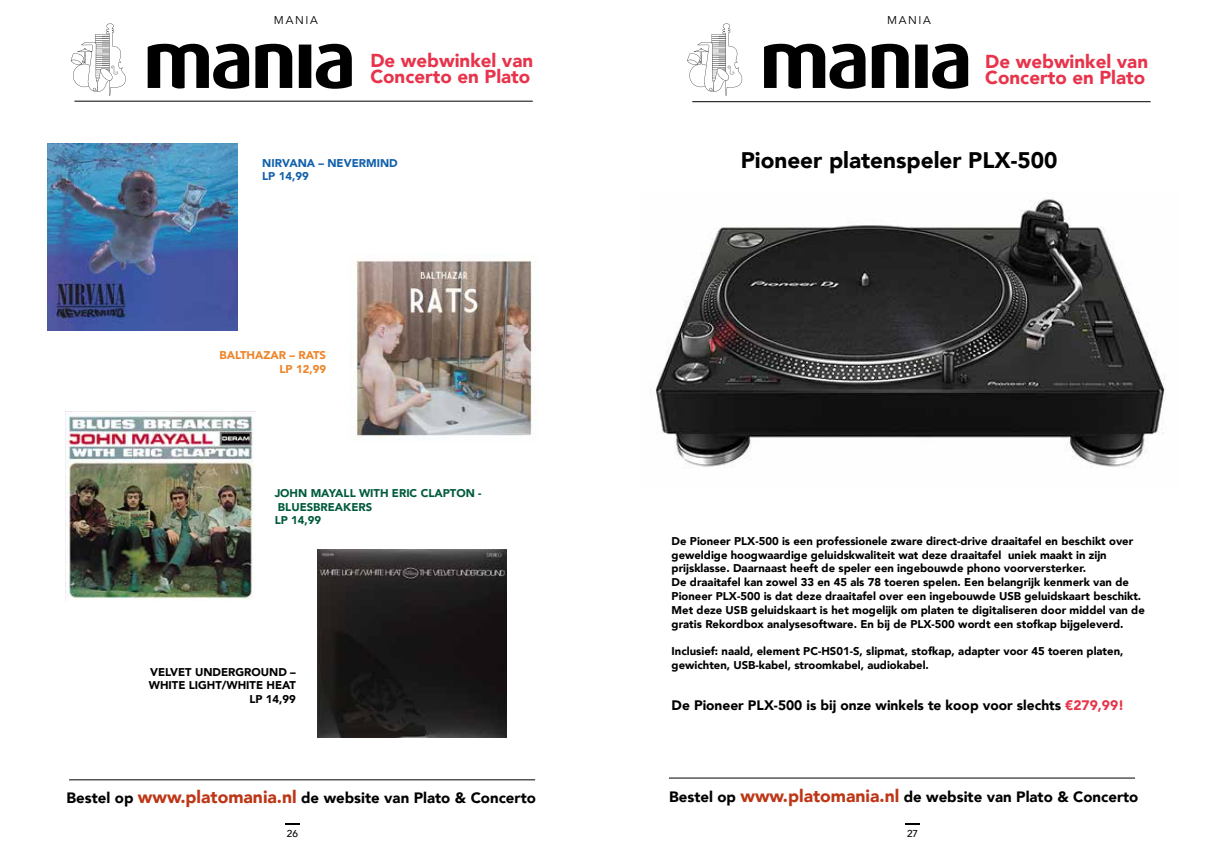
<style>
.page{position:relative;width:1205px;height:851px;background:#fff}
.page>*{position:absolute;margin:0;border:0;box-sizing:border-box;transform-origin:0 0}
.t1{font:900 22.5px "Avenir";color:#000}
.t2{font:900 18.75px/16.2px "Avenir";color:#e7344c}
.t3{font:900 15px "Avenir";color:#000}
.t4{font:900 13.75px "Avenir";color:#000}
.t5{font:900 11.25px/13.8px "Avenir";color:#000}
.t6{font:900 11.25px/13.8px "Avenir";color:#005a3c}
.t7{font:900 11.25px/13.8px "Avenir";color:#1160ab}
.t8{font:900 11.25px/13.8px "Avenir";color:#ee8427;text-align:right}
.t9{font:11.25px "Avenir";letter-spacing:.15em;color:#000}
.t10{font:500 10px "Avenir";color:#000}
.s1{color:#e7344c}
.s2{font-size:17.5px;color:#bd3717}
</style>
<div class="page">
<img style="left:48px;top:143px;width:189px;height:187px">
<img style="left:356px;top:260px;width:179px;height:180px">
<img style="left:66px;top:411px;width:189px;height:189px">
<img style="left:317px;top:549px;width:190px;height:188px">
<hr style="left:69px;top:779px;width:466px;height:1px;background:#000">
<hr style="left:669px;top:777px;width:466px;height:1px;background:#000">
<svg style="left:148px;top:44px;width:204px;height:45px"></svg>
<svg style="left:764px;top:44px;width:204px;height:45px"></svg>
<svg style="left:71px;top:23px;width:55px;height:73px"></svg>
<svg style="left:687px;top:23px;width:55px;height:73px"></svg>
<hr style="left:74px;top:101px;width:459px;height:1px;background:#000">
<hr style="left:692px;top:101px;width:458px;height:1px;background:#000">
<img style="left:652px;top:199px;width:514px;height:269px">
<svg style="left:285px;top:823px;width:14px;height:1px"></svg>
<svg style="left:905px;top:823px;width:14px;height:1px"></svg>
<p class="t9" style="left:274px;top:13px;width:45px">MANIA</p>
<p class="t9" style="left:887px;top:13px;width:45px">MANIA</p>
<h2 class="t2" style="left:370px;top:51px;width:164px">De webwinkel van<br>Concerto en Plato</h2>
<h2 class="t2" style="left:985px;top:52px;width:164px">De webwinkel van<br>Concerto en Plato</h2>
<p class="t7" style="left:262px;top:155px;width:137px">NIRVANA – NEVERMIND<br>LP 14,99</p>
<p class="t8" style="left:220px;top:348px;width:108px">BALTHAZAR – RATS<br>LP 12,99</p>
<p class="t6" style="left:275px;top:485px;width:208px">JOHN MAYALL WITH ERIC CLAPTON -<br>BLUESBREAKERS<br>LP 14,99</p>
<p class="t5" style="left:149px;top:664px;width:149px;text-align:right">VELVET UNDERGROUND –<br>WHITE LIGHT/WHITE HEAT<br>LP 14,99</p>
<h1 class="t1" style="left:741px;top:141px;width:318px">Pioneer platenspeler PLX-500</h1>
<p class="t5" style="left:671px;top:533px;width:475px">De Pioneer PLX-500 is een professionele zware direct-drive draaitafel en beschikt over geweldige hoogwaardige geluidskwaliteit wat deze draaitafel uniek maakt in zijn prijsklasse. Daarnaast heeft de speler een ingebouwde phono voorversterker.<br>De draaitafel kan zowel 33 en 45 als 78 toeren spelen. Een belangrijk kenmerk van de Pioneer PLX-500 is dat deze draaitafel over een ingebouwde USB geluidskaart beschikt.<br>Met deze USB geluidskaart is het mogelijk om platen te digitaliseren door middel van de gratis Rekordbox analysesoftware. En bij de PLX-500 wordt een stofkap bijgeleverd.</p>
<p class="t5" style="left:671px;top:643px;width:453px">Inclusief: naald, element PC-HS01-S, slipmat, stofkap, adapter voor 45 toeren platen, gewichten, USB-kabel, stroomkabel, audiokabel.</p>
<p class="t4" style="left:671px;top:693px;width:454px">De Pioneer PLX-500 is bij onze winkels te koop voor slechts <span class="s1">€279,99!</span></p>
<h3 class="t3" style="left:67px;top:784px;width:471px">Bestel op <span class="s2">www.platomania.nl</span> de website van Plato &amp; Concerto</h3>
<h3 class="t3" style="left:669px;top:783px;width:471px">Bestel op <span class="s2">www.platomania.nl</span> de website van Plato &amp; Concerto</h3>
<p class="t10" style="left:287px;top:824px;width:13px">26</p>
<p class="t10" style="left:907px;top:824px;width:13px">27</p>
</div>
